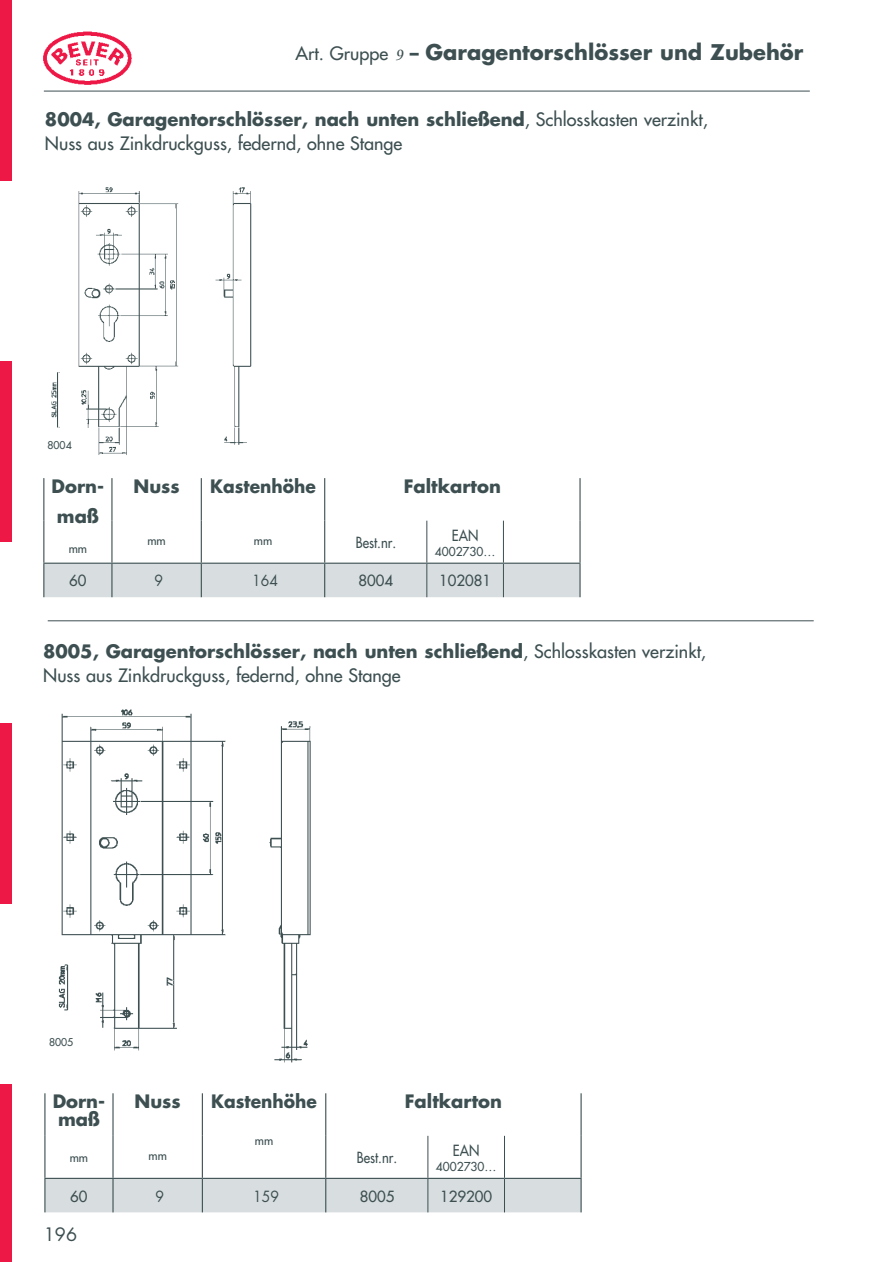
<style>
.page{position:relative;width:892px;height:1262px;background:#fff}
.page>*{position:absolute;margin:0;border:0;box-sizing:border-box;transform-origin:0 0}
.t1{font:700 21px "Futura";color:#3d4f51}
.t2{font:18px/24px "Futura";color:#3d4f51}
.t3{font:700 18px/30px "Futura";color:#3d4f51}
.t4{font:700 18px "Futura";color:#3d4f51;scale:.95 1}
.t5{font:18px "Futura";color:#3d4f51}
.t6{font:15px "Futura";color:#3d4f51}
.t7{font:15px "Futura";color:#3d4f51;scale:.87 1}
.t8{font:15px "Futura";color:#3d4f51;scale:.93 1}
.t9{font:15px "Futura";color:#3d4f51;scale:.88 1}
.t10{font:12px "Futura";color:#3d4f51}
.t11{font:10.5px "Futura";color:#3d4f51}
.s1{font-weight:400;font-size:18px}
.s2{font-family:"Monotype Corsiva";font-weight:400;font-size:18px}
.s3{font-size:18px}
.s4{font-weight:700}
</style>
<div class="page">
<div style="left:0;top:0;width:12px;height:180px;background:#ed1846"></div>
<div style="left:0;top:361px;width:12px;height:181px;background:#ed1846"></div>
<div style="left:0;top:722px;width:12px;height:181px;background:#ed1846"></div>
<div style="left:0;top:1084px;width:12px;height:177px;background:#ed1846"></div>
<hr style="left:44px;top:91px;width:765px;height:1px;background:#3d4f51">
<img style="left:43px;top:32px;width:89px;height:53px">
<hr style="left:48px;top:620px;width:765px;height:1px;background:#3d4f51">
<img style="left:51px;top:187px;width:201px;height:268px">
<svg style="left:44px;top:520px;width:535px;height:77px"></svg>
<hr style="left:111px;top:478px;width:1px;height:42px;background:#3d4f51">
<hr style="left:201px;top:478px;width:1px;height:42px;background:#3d4f51">
<hr style="left:324px;top:478px;width:1px;height:42px;background:#3d4f51">
<hr style="left:579px;top:478px;width:1px;height:42px;background:#3d4f51">
<hr style="left:111px;top:520px;width:1px;height:42px;background:#3d4f51">
<hr style="left:201px;top:520px;width:1px;height:42px;background:#3d4f51">
<hr style="left:324px;top:520px;width:1px;height:42px;background:#3d4f51">
<hr style="left:579px;top:520px;width:1px;height:42px;background:#3d4f51">
<hr style="left:111px;top:564px;width:1px;height:33px;background:#3d4f51">
<hr style="left:201px;top:564px;width:1px;height:33px;background:#3d4f51">
<hr style="left:324px;top:564px;width:1px;height:33px;background:#3d4f51">
<hr style="left:579px;top:564px;width:1px;height:33px;background:#3d4f51">
<hr style="left:43px;top:478px;width:1px;height:42px;background:#3d4f51">
<hr style="left:43px;top:520px;width:1px;height:42px;background:#3d4f51">
<hr style="left:43px;top:564px;width:1px;height:33px;background:#3d4f51">
<hr style="left:503px;top:520px;width:1px;height:42px;background:#3d4f51">
<hr style="left:503px;top:564px;width:1px;height:33px;background:#3d4f51">
<hr style="left:426px;top:520px;width:1px;height:42px;background:#3d4f51">
<hr style="left:426px;top:564px;width:1px;height:33px;background:#3d4f51">
<hr style="left:43px;top:562px;width:69px;height:2px;background:#3d4f51">
<hr style="left:112px;top:562px;width:89px;height:2px;background:#3d4f51">
<hr style="left:201px;top:562px;width:123px;height:2px;background:#3d4f51">
<hr style="left:324px;top:562px;width:103px;height:2px;background:#3d4f51">
<hr style="left:427px;top:562px;width:76px;height:2px;background:#3d4f51">
<hr style="left:503px;top:562px;width:77px;height:2px;background:#3d4f51">
<img style="left:58px;top:709px;width:253px;height:354px">
<svg style="left:45px;top:1135px;width:535px;height:77px"></svg>
<hr style="left:112px;top:1093px;width:1px;height:42px;background:#3d4f51">
<hr style="left:202px;top:1093px;width:1px;height:42px;background:#3d4f51">
<hr style="left:325px;top:1093px;width:1px;height:42px;background:#3d4f51">
<hr style="left:580px;top:1093px;width:1px;height:42px;background:#3d4f51">
<hr style="left:112px;top:1135px;width:1px;height:42px;background:#3d4f51">
<hr style="left:202px;top:1135px;width:1px;height:42px;background:#3d4f51">
<hr style="left:325px;top:1135px;width:1px;height:42px;background:#3d4f51">
<hr style="left:580px;top:1135px;width:1px;height:42px;background:#3d4f51">
<hr style="left:112px;top:1178px;width:1px;height:34px;background:#3d4f51">
<hr style="left:202px;top:1178px;width:1px;height:34px;background:#3d4f51">
<hr style="left:325px;top:1178px;width:1px;height:34px;background:#3d4f51">
<hr style="left:580px;top:1178px;width:1px;height:34px;background:#3d4f51">
<hr style="left:44px;top:1093px;width:1px;height:42px;background:#3d4f51">
<hr style="left:44px;top:1135px;width:1px;height:42px;background:#3d4f51">
<hr style="left:44px;top:1178px;width:1px;height:34px;background:#3d4f51">
<hr style="left:504px;top:1135px;width:1px;height:42px;background:#3d4f51">
<hr style="left:504px;top:1178px;width:1px;height:34px;background:#3d4f51">
<hr style="left:427px;top:1135px;width:1px;height:42px;background:#3d4f51">
<hr style="left:427px;top:1178px;width:1px;height:34px;background:#3d4f51">
<hr style="left:44px;top:1177px;width:69px;height:1px;background:#3d4f51">
<hr style="left:113px;top:1177px;width:89px;height:1px;background:#3d4f51">
<hr style="left:202px;top:1177px;width:124px;height:1px;background:#3d4f51">
<hr style="left:326px;top:1177px;width:102px;height:1px;background:#3d4f51">
<hr style="left:428px;top:1177px;width:76px;height:1px;background:#3d4f51">
<hr style="left:504px;top:1177px;width:77px;height:1px;background:#3d4f51">
<p class="t1" style="left:295px;top:38px;width:509px"><span class="s1">Art. Gruppe</span> <span class="s2">9</span> <span class="s3">–</span> Garagentorschlösser und Zubehör</p>
<p class="t2" style="left:45px;top:107px;width:664px"><span class="s4">8004, Garagentorschlösser, nach unten schließend</span>, Schlosskasten verzinkt,<br>Nuss aus Zinkdruckguss, federnd, ohne Stange</p>
<p class="t11" style="left:47px;top:438px;width:26px">8004</p>
<p class="t3" style="left:52px;top:470px;width:54px">Dorn&shy;maß</p>
<p class="t10" style="left:69px;top:540px;width:20px">mm</p>
<p class="t3" style="left:133px;top:470px;width:48px">Nuss</p>
<p class="t10" style="left:147px;top:533px;width:20px">mm</p>
<p class="t4" style="left:210px;top:473px;width:113px">Kastenhöhe</p>
<p class="t10" style="left:254px;top:533px;width:20px">mm</p>
<p class="t3" style="left:403px;top:470px;width:99px">Faltkarton</p>
<p class="t7" style="left:355px;top:532px;width:48px">Best.nr.</p>
<p class="t9" style="left:452px;top:526px;width:32px">EAN</p>
<p class="t10" style="left:435px;top:544px;width:62px">4002730…</p>
<p class="t6" style="left:69px;top:571px;width:19px">60</p>
<p class="t8" style="left:154px;top:570px;width:11px">9</p>
<p class="t8" style="left:252px;top:570px;width:29px">164</p>
<p class="t6" style="left:358px;top:571px;width:36px">8004</p>
<p class="t6" style="left:439px;top:571px;width:54px">102081</p>
<p class="t2" style="left:43px;top:639px;width:664px"><span class="s4">8005, Garagentorschlösser, nach unten schließend</span>, Schlosskasten verzinkt,<br>Nuss aus Zinkdruckguss, federnd, ohne Stange</p>
<p class="t11" style="left:49px;top:1035px;width:26px">8005</p>
<p class="t3" style="left:53px;top:1091px;width:54px;line-height:18px">Dorn&shy;maß</p>
<p class="t10" style="left:70px;top:1149px;width:20px">mm</p>
<p class="t3" style="left:134px;top:1085px;width:48px">Nuss</p>
<p class="t10" style="left:148px;top:1148px;width:20px">mm</p>
<p class="t4" style="left:211px;top:1088px;width:113px">Kastenhöhe</p>
<p class="t10" style="left:255px;top:1133px;width:20px">mm</p>
<p class="t3" style="left:405px;top:1085px;width:99px">Faltkarton</p>
<p class="t7" style="left:357px;top:1147px;width:48px">Best.nr.</p>
<p class="t9" style="left:453px;top:1141px;width:32px">EAN</p>
<p class="t10" style="left:436px;top:1159px;width:62px">4002730…</p>
<p class="t6" style="left:70px;top:1186px;width:19px">60</p>
<p class="t8" style="left:155px;top:1185px;width:11px">9</p>
<p class="t8" style="left:253px;top:1185px;width:29px">159</p>
<p class="t6" style="left:359px;top:1186px;width:36px">8005</p>
<p class="t6" style="left:440px;top:1186px;width:54px">129200</p>
<p class="t5" style="left:44px;top:1222px;width:35px">196</p>
</div>
